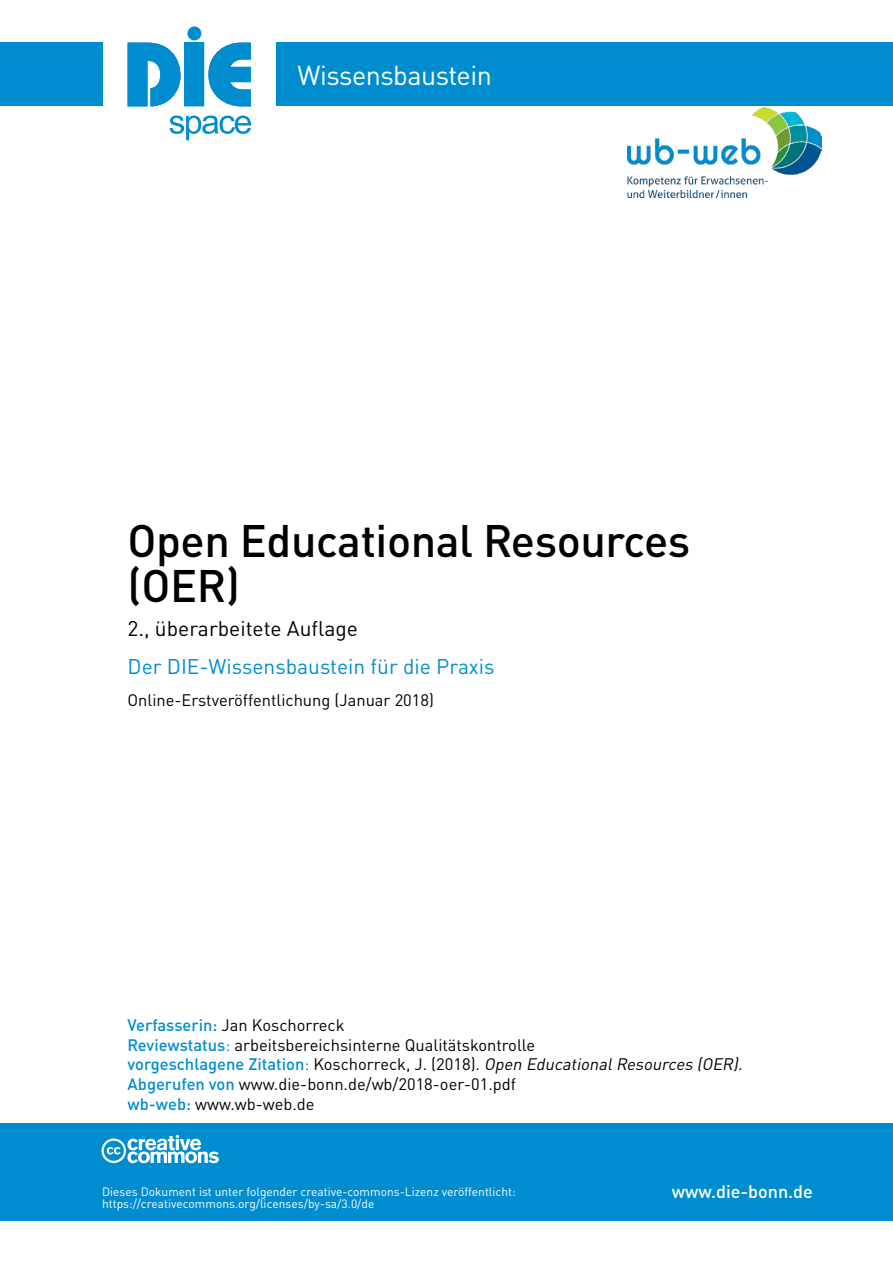
<style>
.page{position:relative;width:893px;height:1263px;background:#fff}
.page>*{position:absolute;margin:0;border:0;box-sizing:border-box;transform-origin:0 0}
.t1{font:500 45px/45px "DIN Pro";letter-spacing:-.01em;color:#000}
.t2{font:27px "DIN Pro";letter-spacing:-.02em;color:#fff}
.t3{font:21px "DIN Pro";color:#008dd0}
.t4{font:21px "DIN Pro";color:#000}
.t5{font:500 18px "DIN Pro";color:#fff}
.t6{font:16.5px/19.8px "DIN Pro";color:#000}
.t7{font:12px "DIN Pro";color:#fff}
.s1{font-weight:500;color:#008dd0}
.s2{color:#008dd0}
.s3{font-style:italic}
</style>
<div class="page">
<div style="left:276px;top:43px;width:617px;height:63px;background:#008dd0"></div>
<div style="left:0;top:43px;width:102px;height:63px;background:#008dd0"></div>
<svg style="left:128px;top:43px;width:123px;height:63px"></svg>
<div style="left:187px;top:26px;width:14px;height:14px;background:#008dd0;border-radius:50%"></div>
<svg style="left:170px;top:116px;width:81px;height:24px"></svg>
<div style="left:0;top:1123px;width:893px;height:97px;background:#008dd0"></div>
<svg style="left:102px;top:1135px;width:117px;height:28px"></svg>
<img style="left:627px;top:107px;width:195px;height:91px">
<h2 class="t2" style="left:298px;top:54px;width:196px">Wissensbaustein</h2>
<h1 class="t1" style="left:128px;top:513px;width:564px">Open Educational Resources (OER)</h1>
<p class="t4" style="left:128px;top:612px;width:232px">2., überarbeitete Auflage</p>
<p class="t3" style="left:128px;top:650px;width:369px">Der DIE-Wissensbaustein für die Praxis</p>
<p class="t6" style="left:128px;top:689px;width:308px">Online-Erstveröffentlichung (Januar 2018)</p>
<p class="t6" style="left:128px;top:1013px;width:620px"><span class="s1">Verfasserin:</span> Jan Koschorreck<br><span class="s1">Reviewstatus</span><span class="s2">:</span> arbeitsbereichsinterne Qualitätskontrolle<br><span class="s1">vorgeschlagene Zitation</span><span class="s2">:</span> Koschorreck, J. (2018). <span class="s3">Open EducationalResources (OER).<br></span><span class="s1">Abgerufen von</span> www.die-bonn.de/wb/2018-oer-01.pdf<br><span class="s1">wb-web:</span> www.wb-web.de</p>
<p class="t7" style="left:102px;top:1182px;width:415px">Dieses Dokument ist unter folgender creative-commons-Lizenz veröffentlicht:</p>
<p class="t5" style="left:672px;top:1177px;width:143px">www.die-bonn.de</p>
<p class="t7" style="left:102px;top:1194px;width:274px">https://creativecommons.org/licenses/by-sa/3.0/de</p>
</div>
